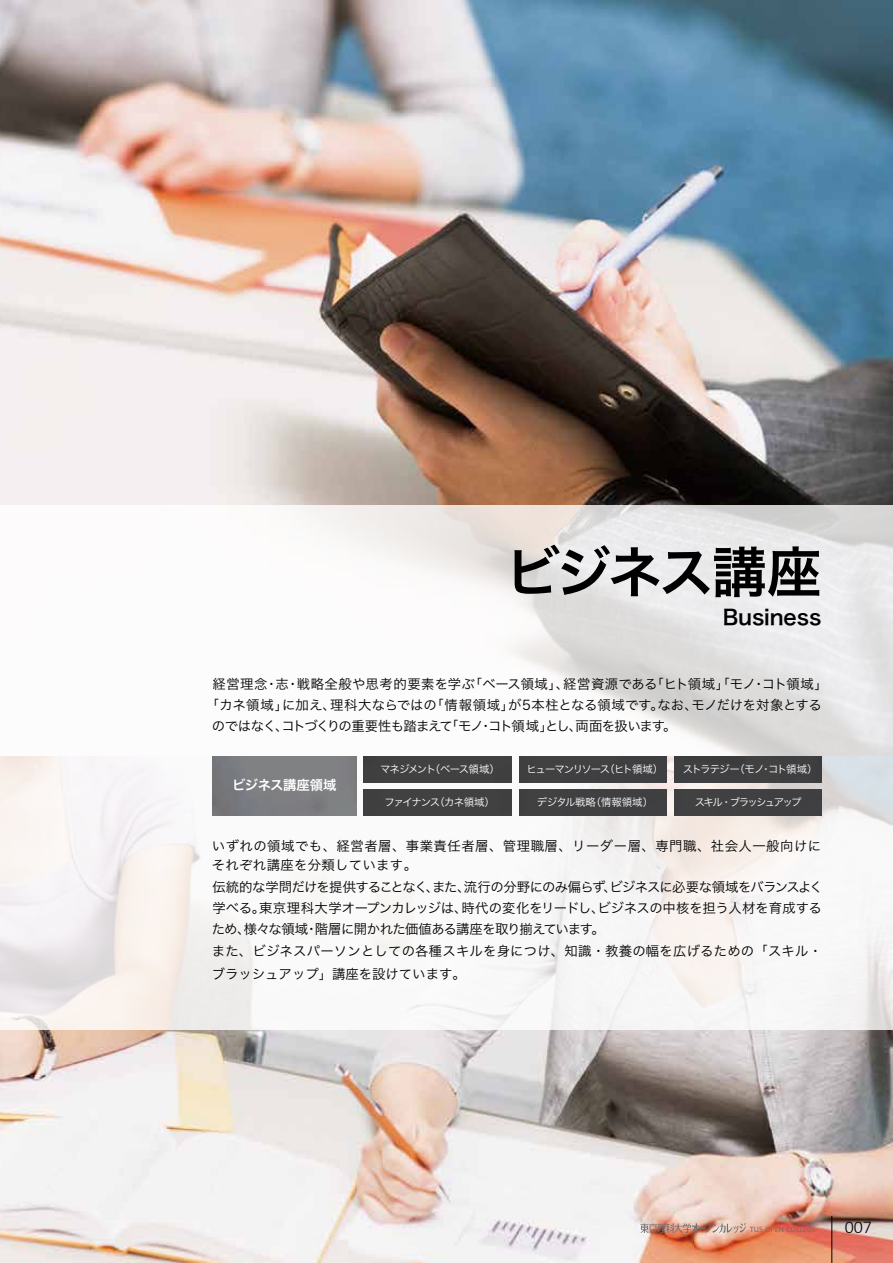
<style>
.page{position:relative;width:893px;height:1263px;background:#fff}
.page>*{position:absolute;margin:0;border:0;box-sizing:border-box;transform-origin:0 0}
.t1{font:54.9px "Hira Kaku Pro W6";letter-spacing:-.065em;color:#000}
.t2{font:20.85px "Hira Kaku Pro W6";letter-spacing:-.005em;color:#000}
.t3{font:300 18px "Calibri";color:#000}
.t4{font:13.35px/20.9px "Hira Kaku Pro W3";letter-spacing:.005em;color:#000;text-align:justify}
.t5{font:13.35px/19.5px "Hira Kaku Pro W3";letter-spacing:.035em;color:#000}
.t6{font:13.35px "Hira Kaku Pro W3";letter-spacing:.03em;color:#000}
.t7{font:13.35px "Hira Kaku Pro W3";letter-spacing:-.075em;color:#000}
.t8{font:13.35px "Hira Kaku Pro W3";letter-spacing:-.05em;color:#000}
.t9{font:13.35px "Hira Kaku Pro W6";letter-spacing:-.035em;color:#fff}
.t10{font:10.35px "Hira Kaku Pro W3";letter-spacing:-.11em;color:#fff}
.t11{font:10.35px "Hira Kaku Pro W3";letter-spacing:-.09em;color:#fff}
.t12{font:10.35px "Hira Kaku Pro W3";letter-spacing:-.01em;color:#fff}
.t13{font:10.35px "Hira Kaku Pro W3";letter-spacing:-.16em;color:#fff}
.t14{font:8.25px "Calibri";color:#727171}
</style>
<div class="page">
<img style="left:0;top:0;width:893px;height:1263px">
<svg style="left:0;top:505px;width:893px;height:525px"></svg>
<img style="left:212px;top:756px;width:144px;height:59px">
<div style="left:364px;top:756px;width:148px;height:26px;background:#414142"></div>
<div style="left:519px;top:756px;width:148px;height:26px;background:#3f3f42"></div>
<div style="left:364px;top:789px;width:148px;height:26px;background:#414142"></div>
<div style="left:519px;top:789px;width:148px;height:26px;background:#404042"></div>
<div style="left:674px;top:789px;width:148px;height:26px;background:#404042"></div>
<div style="left:674px;top:756px;width:148px;height:26px;background:#3f3f41"></div>
<hr style="left:831px;top:1216px;width:1px;height:47px;background:#000">
<svg style="left:640px;top:1223px;width:106px;height:10px"></svg>
<h1 class="t1" style="left:505px;top:522px;width:318px">ビジネス講座</h1>
<h2 class="t2" style="left:723px;top:599px;width:100px">Business</h2>
<p class="t6" style="left:212px;top:672px;width:617px">経営理念・志・戦略全般や思考的要素を学ぶ「ベース領域」、経営資源である「ヒト領域」「モノ・コト領域」</p>
<p class="t4" style="left:206px;top:693px;width:618px">「カネ領域」に加え、理科大ならではの「情報領域」が5本柱となる領域です。なお、モノだけを対象とする</p>
<p class="t7" style="left:212px;top:714px;width:466px">のではなく、コトづくりの重要性も踏まえて「モノ・コト領域」とし、両面を扱います。</p>
<p class="t9" style="left:232px;top:773px;width:106px">ビジネス講座領域</p>
<p class="t11" style="left:380px;top:760px;width:121px">マネジメント（ベース領域）</p>
<p class="t10" style="left:527px;top:760px;width:138px">ヒューマンリソース（ヒト領域）</p>
<p class="t10" style="left:385px;top:793px;width:112px">ファイナンス（カネ領域）</p>
<p class="t12" style="left:537px;top:793px;width:118px">デジタル戦略（情報領域）</p>
<p class="t10" style="left:683px;top:760px;width:59px">ストラテジー</p>
<p class="t13" style="left:695px;top:793px;width:108px">スキル・ブラッシュアップ</p>
<p class="t10" style="left:735px;top:760px;width:84px">（モノ・コト領域）</p>
<p class="t5" style="left:212px;top:835px;width:611px">いずれの領域でも、経営者層、事業責任者層、管理職層、リーダー層、専門職、社会人一般向けにそれぞれ講座を分類しています。</p>
<p class="t4" style="left:212px;top:876px;width:612px">伝統的な学問だけを提供することなく、また、流行の分野にのみ偏らず、ビジネスに必要な領域をバランスよく学べる。東京理科大学オープンカレッジは、時代の変化をリードし、ビジネスの中核を担う人材を育成するため、</p>
<p class="t4" style="left:212px;top:939px;width:612px;line-height:22.5px">また、ビジネスパーソンとしての各種スキルを身につけ、知識・教養の幅を広げるための「スキル・ブラッシュアップ」講座を設けています。</p>
<p class="t8" style="left:244px;top:917px;width:362px">様々な領域・階層に開かれた価値ある講座を取り揃えています。</p>
<p class="t14" style="left:750px;top:1224px;width:68px">TUS OPEN COLLEGE</p>
<h3 class="t3" style="left:845px;top:1216px;width:29px">007</h3>
</div>
